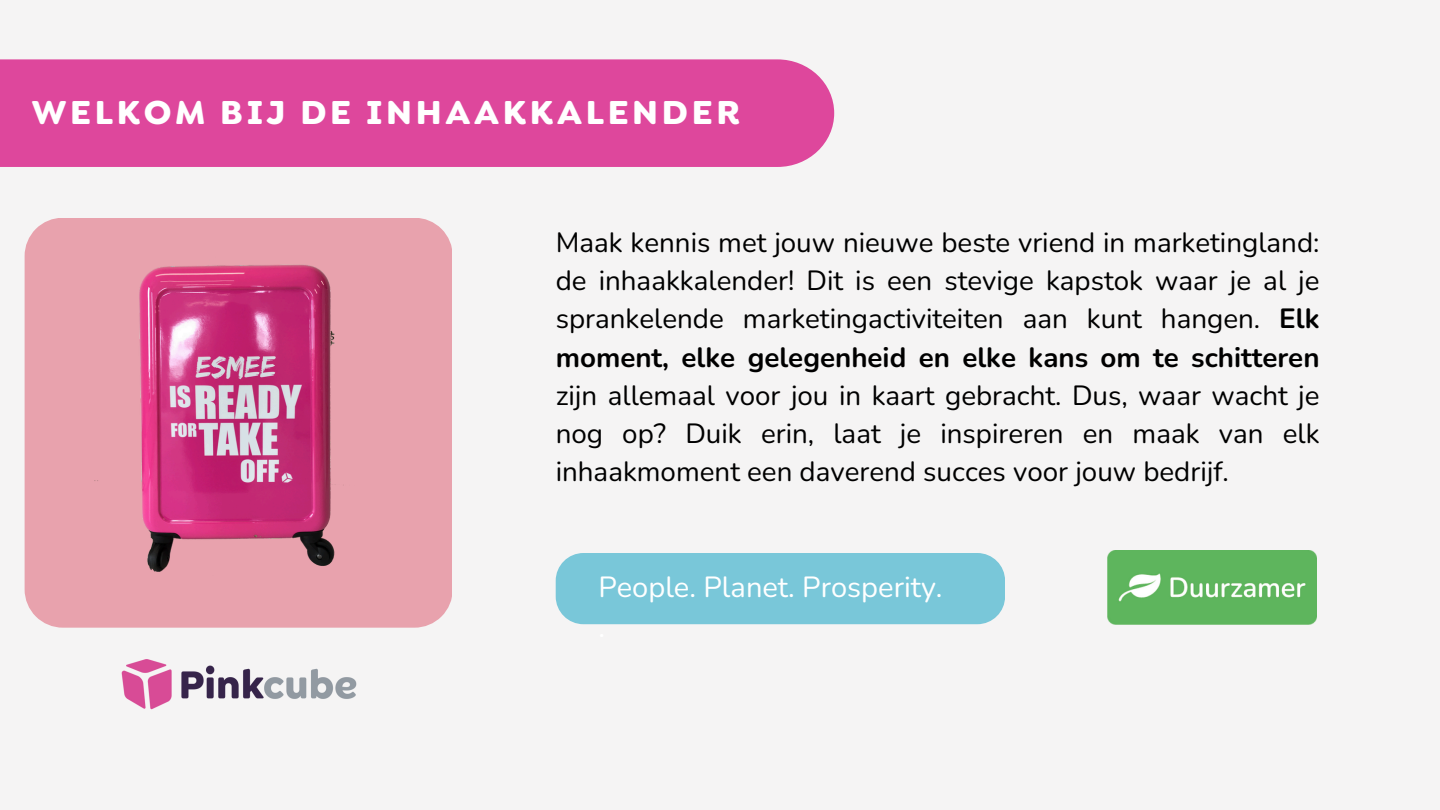
<style>
.page{position:relative;width:1440px;height:810px;background:#f5f4f4}
.page>*{position:absolute;margin:0;border:0;box-sizing:border-box;transform-origin:0 0}
.t1{font:700 35.4px "Goldplay Alt";letter-spacing:.105em;color:#fff}
.t2{font:29.1px "Nunito";color:#fff}
.t3{font:27.7px/38.2px "Nunito";color:#000;text-align:justify}
.s1{font-weight:700}
</style>
<div class="page">
<img style="left:1108px;top:551px;width:208px;height:73px">
<div style="left:556px;top:553px;width:449px;height:71px;background:#79c7d9;border-radius:28px"></div>
<div style="left:0;top:59px;width:834px;height:108px;background:#de479c"></div>
<div style="left:25px;top:218px;width:427px;height:410px;background:#e8a2ad"></div>
<img style="left:95px;top:218px;width:287px;height:383px">
<img style="left:121px;top:660px;width:236px;height:49px">
<p class="t1" style="left:32px;top:89px;width:710px">WELKOM BIJ DE INHAAKKALENDER</p>
<h1 class="t3" style="left:556px;top:224px;width:765px">Maak kennis met jouw nieuwe beste vriend in marketingland: de inhaakkalender! Dit is een stevige kapstok waar je al je sprankelende marketingactiviteiten aan kunt hangen. <span class="s1">Elk moment, elke gelegenheid en elke kans om te schitteren </span>zijn allemaal voor jou in kaart gebracht. Dus, waar wacht je nog op? Duik erin, laat je inspireren en maak van elk inhaakmoment een daverend succes voor jouw bedrijf.</h1>
<p class="t2" style="left:598px;top:567px;width:346px">People. Planet. Prosperity.</p>
</div>
